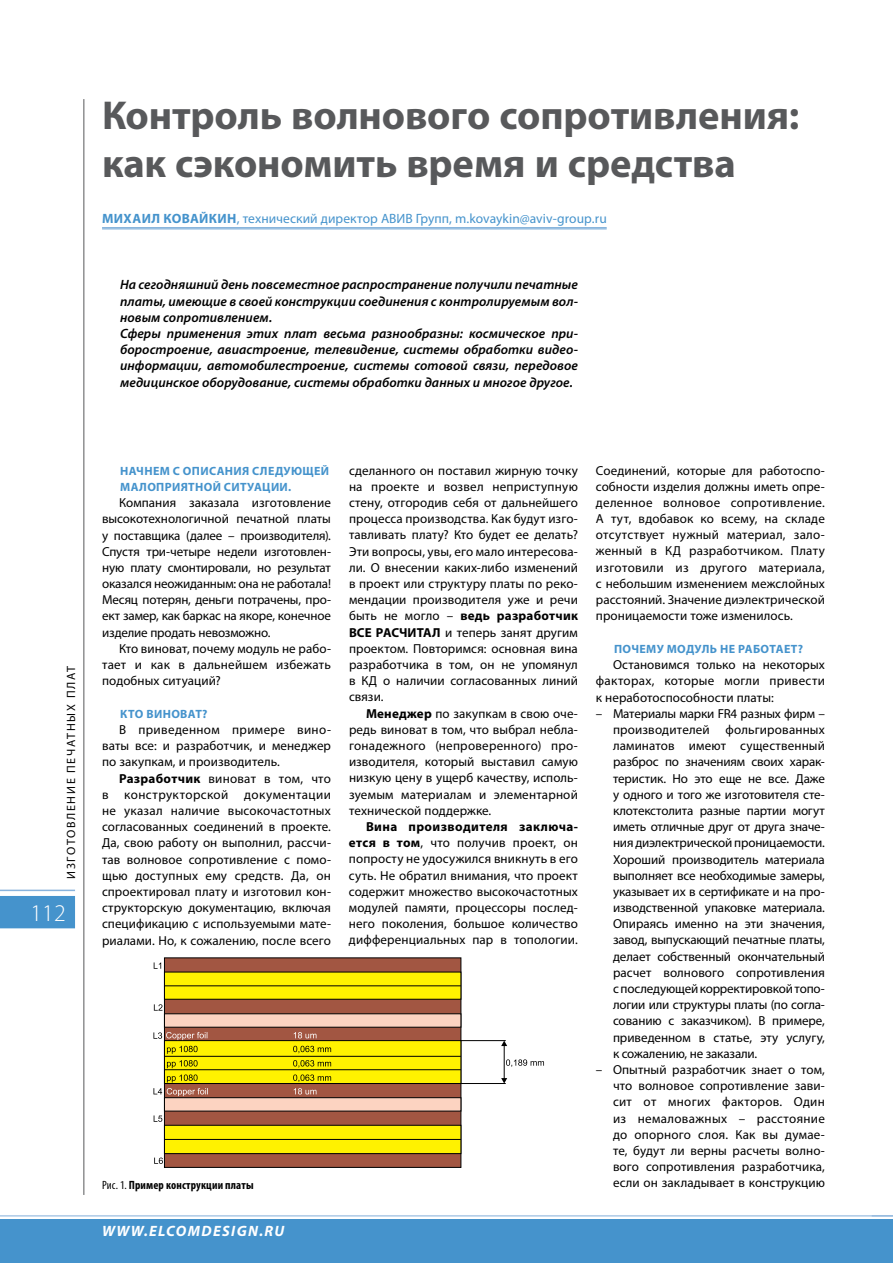
<style>
.page{position:relative;width:893px;height:1263px;background:#fff}
.page>*{position:absolute;margin:0;border:0;box-sizing:border-box;transform-origin:0 0}
.t1{font:700 40.5px/48px "Myriad Pro";letter-spacing:-.005em;color:#58595b}
.t2{font:300 24px "Myriad Pro";color:#fff}
.t3{font:italic 700 15px "Myriad Pro";letter-spacing:.09em;color:#fff}
.t4{font:italic 600 13.5px/16.2px "Myriad Pro";letter-spacing:.005em;color:#000}
.t5{font:13.5px "Myriad Pro";color:#4593cc}
.t6{font:13.05px/16.2px "Myriad Pro";letter-spacing:.005em;color:#000;text-align:justify}
.t7{font:700 13.05px "Myriad Pro";color:#000}
.t8{font:700 12px/16.2px "Myriad Pro";letter-spacing:.03em;color:#4593cc}
.t9{font:700 condensed 12px "Myriad Pro";letter-spacing:.01em;color:#000}
.t10{font:12px "Myriad Pro";letter-spacing:.14em;color:#000}
.s1{font-weight:700}
.s2{font-weight:400}
</style>
<div class="page">
<hr style="left:84px;top:99px;width:1px;height:1096px;background:#58595b">
<div style="left:0;top:896px;width:75px;height:32px;background:#4593cc"></div>
<hr style="left:0;top:890px;width:75px;height:1px;background:#89b3dc">
<hr style="left:0;top:1215px;width:893px;height:1px;background:#89b3dc">
<div style="left:0;top:1220px;width:893px;height:43px;background:#4593cc"></div>
<hr style="left:102px;top:227px;width:505px;height:1px;background:#6ca3d4">
<hr style="left:102px;top:229px;width:505px;height:1px;background:#6ca3d4">
<div style="left:164px;top:957px;width:297px;height:211px;background:#a25642;border:1px solid #000"></div>
<div style="left:164px;top:972px;width:297px;height:27px;background:#fff200"></div>
<div style="left:164px;top:1013px;width:297px;height:14px;background:#fcd3c1;border:1px solid #000"></div>
<div style="left:164px;top:1097px;width:297px;height:14px;background:#fcd3c1;border:1px solid #000"></div>
<div style="left:164px;top:1040px;width:297px;height:44px;background:#fff200;border:1px solid #000"></div>
<div style="left:164px;top:1125px;width:297px;height:29px;background:#fff200;border:1px solid #000"></div>
<hr style="left:164px;top:1139px;width:297px;height:1px;background:#000">
<hr style="left:164px;top:1069px;width:297px;height:1px;background:#000">
<hr style="left:164px;top:1056px;width:297px;height:1px;background:#000">
<hr style="left:164px;top:985px;width:297px;height:1px;background:#000">
<hr style="left:461px;top:1040px;width:45px;height:1px;background:#000">
<hr style="left:461px;top:1083px;width:45px;height:1px;background:#000">
<hr style="left:504px;top:1044px;width:1px;height:36px;background:#000">
<svg style="left:501px;top:1078px;width:6px;height:5px"></svg>
<svg style="left:501px;top:1040px;width:6px;height:6px"></svg>
<svg style="left:154px;top:962px;width:7px;height:7px"></svg>
<svg style="left:154px;top:1004px;width:8px;height:7px"></svg>
<svg style="left:154px;top:1115px;width:8px;height:7px"></svg>
<svg style="left:154px;top:1157px;width:9px;height:7px"></svg>
<svg style="left:506px;top:1059px;width:38px;height:8px"></svg>
<svg style="left:153px;top:1032px;width:54px;height:8px"></svg>
<svg style="left:153px;top:1088px;width:55px;height:8px"></svg>
<svg style="left:294px;top:1032px;width:22px;height:6px"></svg>
<svg style="left:294px;top:1088px;width:22px;height:6px"></svg>
<svg style="left:167px;top:1046px;width:164px;height:8px"></svg>
<svg style="left:167px;top:1060px;width:164px;height:8px"></svg>
<svg style="left:167px;top:1074px;width:164px;height:8px"></svg>
<h1 class="t1" style="left:102px;top:90px;width:699px">Контроль волнового сопротивления: как сэкономить время и средства</h1>
<p class="t5" style="left:102px;top:210px;width:506px"><span class="s1">Михаил Ковайкин</span>, технический директор АВИВ Групп, m.kovaykin@aviv-group.ru</p>
<p class="t4" style="left:120px;top:276px;width:459px">На сегодняшний день повсеместное распространение получили печатные платы, имеющие в своей конструкции соединения с контролируемым вол&shy;новым сопротивлением.<br>Сферы применения этих плат весьма разнообразны: космическое при&shy;боростроение, авиастроение, телевидение, системы обработки видео&shy;информации, автомобилестроение, системы сотовой связи, передовое медицинское оборудование, системы обработки данных и многое другое.</p>
<p class="t10" style="left:64px;top:879px;width:214px;rotate:-90deg">Изготовление печатных плат</p>
<h2 class="t2" style="left:31px;top:900px;width:37px">112</h2>
<p class="t8" style="left:120px;top:462px;width:211px">Начнем с описания следующей малоприятной ситуации.</p>
<p class="t6" style="left:102px;top:494px;width:230px;text-indent:17px">Компания заказала изготовление высокотехнологичной печатной платы у поставщика (далее – производителя).<br>Спустя три-четыре недели изготовлен&shy;ную плату смонтировали, но результат оказался неожиданным: она не работала!<br>Месяц потерян, деньги потрачены, про&shy;ект замер, как баркас на якоре, конечное изделие продать невозможно.</p>
<p class="t6" style="left:102px;top:640px;width:230px;text-indent:17px">Кто виноват, почему модуль не рабо&shy;тает и как в дальнейшем избежать подобных ситуаций?</p>
<p class="t8" style="left:120px;top:705px;width:89px">Кто виноват?</p>
<p class="t6" style="left:102px;top:721px;width:230px;text-indent:17px">В приведенном примере вино&shy;ваты все: и разработчик, и менеджер по закупкам, и производитель.</p>
<p class="t6" style="left:102px;top:770px;width:230px;text-indent:17px"><span class="s1">Разработчик</span> виноват в том, что в конструкторской документации не указал наличие высокочастотных согласованных соединений в проекте.<br>Да, свою работу он выполнил, рассчи&shy;тав волновое сопротивление с помо&shy;щью доступных ему средств. Да, он спроектировал плату и изготовил кон&shy;структорскую документацию, включая спецификацию с используемыми мате&shy;риалами. Но, к сожалению, после всего</p>
<p class="t9" style="left:102px;top:1177px;width:153px"><span class="s2">Рис. 1.</span> Пример конструкции платы</p>
<p class="t3" style="left:102px;top:1221px;width:184px">WWW.ELCOMDESIGN.RU</p>
<p class="t6" style="left:349px;top:462px;width:230px">сделанного он поставил жирную точку на проекте и возвел неприступную стену, отгородив себя от дальнейшего процесса производства. Как будут изго&shy;тавливать плату? Кто будет ее делать?<br>Эти вопросы, увы, его мало интересова&shy;ли. О внесении каких-либо изменений в проект или структуру платы по реко&shy;мендации производителя уже и речи быть не могло – <span class="s1">ведь разработчик ВСЕ</span></p>
<p class="t7" style="left:376px;top:624px;width:9px">РАСЧИТАЛ</p>
<p class="t6" style="left:349px;top:624px;width:230px;text-indent:96px">и теперь занят другим проектом. Повторимся: основная вина разработчика в том, он не упомянул в КД о наличии согласованных линий связи.</p>
<p class="t6" style="left:349px;top:705px;width:230px;text-indent:17px"><span class="s1">Менеджер</span> по закупкам в свою оче&shy;редь виноват в том, что выбрал небла&shy;гонадежного (непроверенного) про&shy;изводителя, который выставил самую низкую цену в ущерб качеству, исполь&shy;зуемым материалам и элементарной технической поддержке.</p>
<p class="t6" style="left:349px;top:818px;width:230px;text-indent:17px"><span class="s1">Вина производителя заключа&shy;ется в том</span>, что получив проект, он попросту не удосужился вникнуть в его суть. Не обратил внимания, что проект содержит множество высокочастотных модулей памяти, процессоры послед&shy;него поколения, большое количество дифференциальных пар в топологии.</p>
<p class="t6" style="left:596px;top:462px;width:230px">Соединений, которые для работоспо&shy;собности изделия должны иметь опре&shy;деленное волновое сопротивление.<br>А тут, вдобавок ко всему, на складе отсутствует нужный материал, зало&shy;женный в КД разработчиком. Плату изготовили из другого материала, с небольшим изменением межслойных расстояний. Значение диэлектрической проницаемости тоже изменилось.</p>
<p class="t8" style="left:614px;top:640px;width:190px">Почему модуль не работает?</p>
<p class="t6" style="left:596px;top:656px;width:230px;text-indent:17px">Остановимся только на некоторых факторах, которые могли привести к неработоспособности платы:</p>
<p class="t6" style="left:613px;top:705px;width:213px;text-indent:-17px">– Материалы марки FR4 разных фирм – производителей фольгированных ламинатов имеют существенный разброс по значениям своих харак&shy;теристик. Но это еще не все. Даже у одного и того же изготовителя сте&shy;клотекстолита разные партии могут иметь отличные друг от друга значе&shy;ния диэлектрической проницаемости.<br>Хороший производитель материала выполняет все необходимые замеры, указывает их в сертификате и на про&shy;изводственной упаковке материала.<br>Опираясь именно на эти значения, завод, выпускающий печатные платы, делает собственный окончательный расчет волнового сопротивления с последующей корректировкой топо&shy;логии или структуры платы (по согла&shy;сованию с заказчиком). В примере, приведенном в статье, эту услугу, к сожалению, не заказали.</p>
<p class="t6" style="left:613px;top:1061px;width:213px;text-indent:-17px">– Опытный разработчик знает о том, что волновое сопротивление зави&shy;сит от многих факторов. Один из немаловажных – расстояние до опорного слоя. Как вы думае&shy;те, будут ли верны расчеты волно&shy;вого сопротивления разработчика, если он закладывает в конструкцию</p>
</div>
